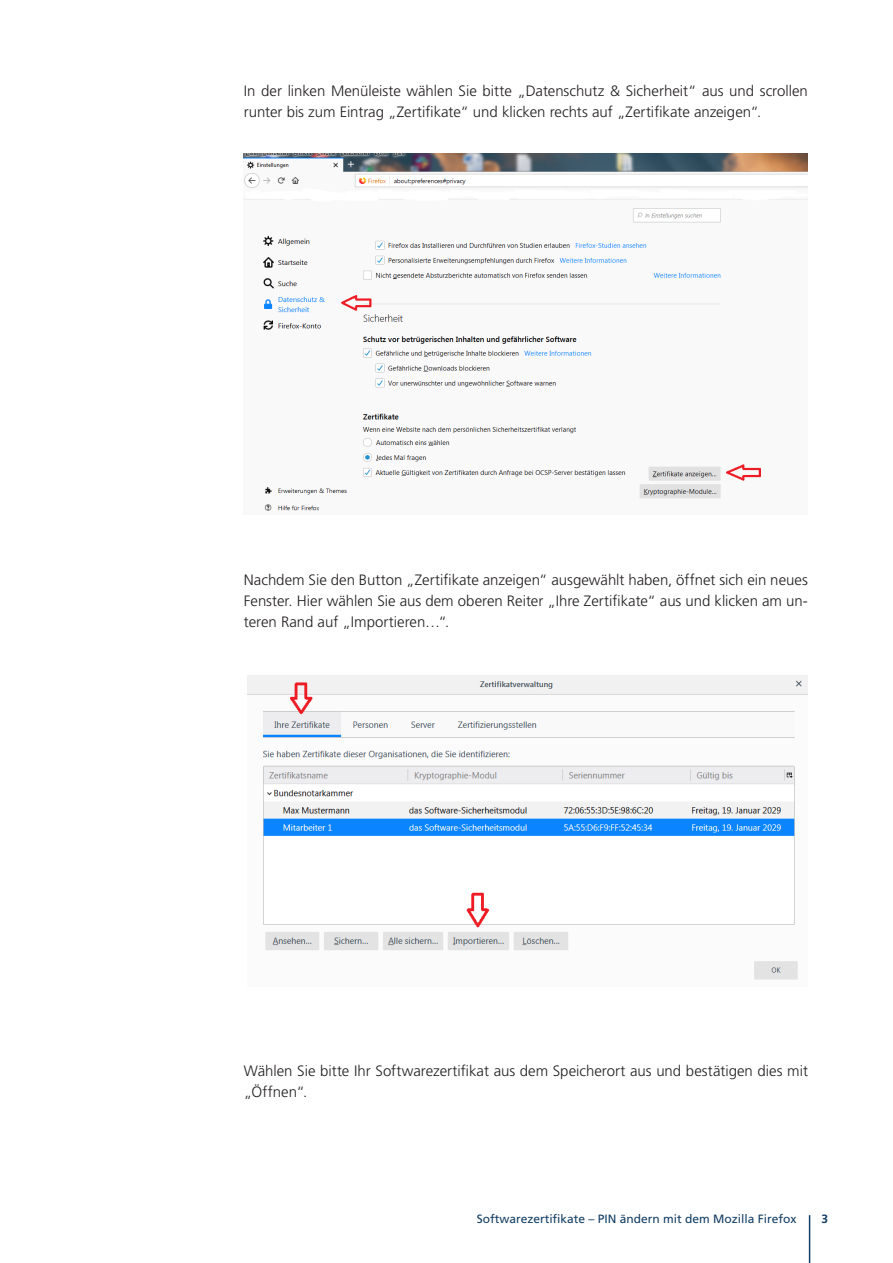
<style>
.page{position:relative;width:893px;height:1263px;background:#fff}
.page>*{position:absolute;margin:0;border:0;box-sizing:border-box;transform-origin:0 0}
.Antwort{font:300 15px/21px "Frutiger LT Pro";color:#231f20}
.t1{font:12px "Frutiger LT Pro";color:#153f64}
.t2{font:700 12px "Frutiger LT Pro";color:#153f64}
</style>
<div class="page">
<hr style="left:809px;top:1215px;width:1px;height:48px;background:#153f64">
<img style="left:244px;top:153px;width:564px;height:358px">
<img style="left:247px;top:676px;width:561px;height:304px">
<p class="Antwort" style="left:244px;top:81px;width:566px">In der linken Menüleiste wählen Sie bitte „Datenschutz &amp; Sicherheit“ aus und scrollen runter bis zum Eintrag „Zertifikate“ und klicken rechts auf „Zertifikate anzeigen“.</p>
<p class="Antwort" style="left:244px;top:570px;width:566px;text-align:justify">Nachdem Sie den Button „Zertifikate anzeigen“ ausgewählt haben, öffnet sich ein neues Fenster. Hier wählen Sie aus dem oberen Reiter „Ihre Zertifikate“ aus und klicken am un&shy;teren Rand auf „Importieren…“.</p>
<p class="Antwort" style="left:244px;top:1060px;width:566px">Wählen Sie bitte Ihr Softwarezertifikat aus dem Speicherort aus und bestätigen dies mit „Öffnen“.</p>
<p class="t1" style="left:477px;top:1211px;width:321px">Softwarezertifikate – PIN ändern mit dem Mozilla Firefox</p>
<p class="t2" style="left:821px;top:1211px;width:8px">3</p>
</div>
